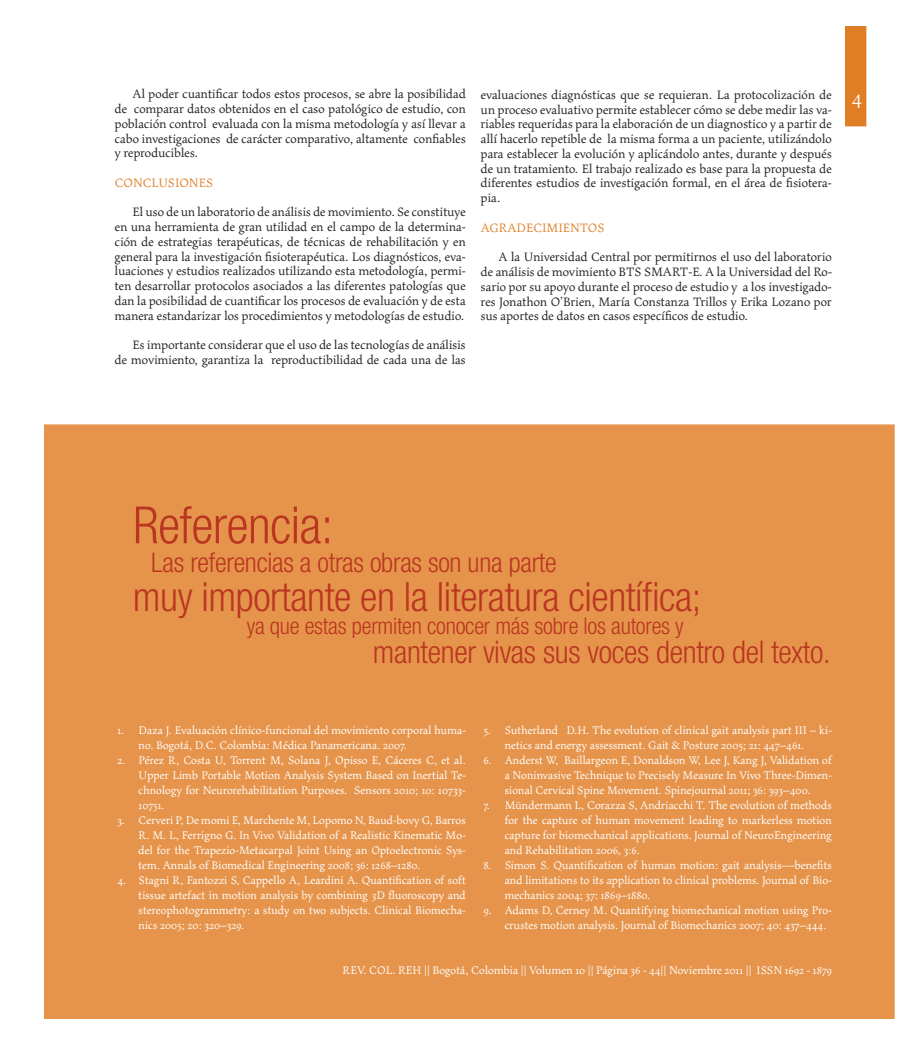
<style>
.page{position:relative;width:921px;height:1045px;background:#fff}
.page>*{position:absolute;margin:0;border:0;box-sizing:border-box;transform-origin:0 0}
.t1{font:300 condensed 51.38px "Helvetica Neue LT Std";letter-spacing:-.01em;color:#ba3621}
.t2{font:300 condensed 40.38px "Helvetica Neue LT Std";letter-spacing:-.01em;color:#ba3621}
.t3{font:300 condensed 31.25px "Helvetica Neue LT Std";letter-spacing:-.01em;color:#ba3621}
.t4{font:300 condensed 27.12px "Helvetica Neue LT Std";letter-spacing:-.01em;color:#ba3621}
.t5{font:300 condensed 23px "Helvetica Neue LT Std";letter-spacing:-.01em;color:#ba3621}
.t6{font:22.5px "Maiola Pro";color:#fff}
.t7{font:13.75px/14.8px "Maiola Pro";color:#231f20;text-align:justify}
.t8{font:13.75px "Maiola Pro";color:#e07e26}
.t9{font:12.5px/15px "Maiola Pro";color:#fff;text-align:justify}
</style>
<div class="page">
<div style="left:45px;top:425px;width:849px;height:593px;background:#e6944b"></div>
<div style="left:845px;top:26px;width:21px;height:100px;background:#e07e26"></div>
<p class="t7" style="left:115px;top:87px;width:352px;text-indent:18px">Al poder cuantificar todos estos procesos, se abre la posibilidad de comparar datos obtenidos en el caso patológico de estudio, con población control evaluada con la misma metodología y así llevar a cabo investigaciones de carácter comparativo, altamente confiables y reproducibles.</p>
<p class="t8" style="left:115px;top:175px;width:100px">CONCLUSIONES</p>
<p class="t7" style="left:115px;top:205px;width:352px;text-indent:18px">El uso de un laboratorio de análisis de movimiento. Se constituye en una herramienta de gran utilidad en el campo de la determina&shy;ción de estrategias terapéuticas, de técnicas de rehabilitación y en general para la investigación fisioterapéutica. Los diagnósticos, eva&shy;luaciones y estudios realizados utilizando esta metodología, permi&shy;ten desarrollar protocolos asociados a las diferentes patologías que dan la posibilidad de cuantificar los procesos de evaluación y de esta manera estandarizar los procedimientos y metodologías de estudio.</p>
<p class="t7" style="left:115px;top:338px;width:352px;text-align:right">Es importante considerar que el uso de las tecnologías de análisis<br>de movimiento, garantiza la reproductibilidad de cada una de las</p>
<p class="t7" style="left:481px;top:88px;width:352px">evaluaciones diagnósticas que se requieran. La protocolización de un proceso evaluativo permite establecer cómo se debe medir las va&shy;riables requeridas para la elaboración de un diagnostico y a partir de allí hacerlo repetible de la misma forma a un paciente, utilizándolo para establecer la evolución y aplicándolo antes, durante y después de un tratamiento. El trabajo realizado es base para la propuesta de diferentes estudios de investigación formal, en el área de fisiotera&shy;pia.</p>
<p class="t8" style="left:481px;top:220px;width:125px">AGRADECIMIENTOS</p>
<p class="t7" style="left:481px;top:250px;width:352px;text-indent:18px">A la Universidad Central por permitirnos el uso del laboratorio de análisis de movimiento BTS SMART-E. A la Universidad del Ro&shy;sario por su apoyo durante el proceso de estudio y a los investigado&shy;res Jonathon O’Brien, María Constanza Trillos y Erika Lozano por sus aportes de datos en casos específicos de estudio.</p>
<h3 class="t6" style="left:851px;top:85px;width:12px">4</h3>
<h1 class="t1" style="left:133px;top:495px;width:202px">Referencia:</h1>
<h3 class="t4" style="left:151px;top:547px;width:407px">Las referencias a otras obras son una parte</h3>
<h2 class="t2" style="left:133px;top:574px;width:570px">muy importante en la literatura científica;</h2>
<h3 class="t5" style="left:247px;top:613px;width:438px">ya que estas permiten conocer más sobre los autores y</h3>
<h3 class="t3" style="left:373px;top:634px;width:459px">mantener vivas sus voces dentro del texto.</h3>
<p class="t9" style="left:139px;top:723px;width:329px;text-indent:-21px">1. Daza J. Evaluación clínico-funcional del movimiento corporal huma&shy;no. Bogotá, D.C. Colombia: Médica Panamericana. 2007.</p>
<p class="t9" style="left:139px;top:753px;width:329px;text-indent:-21px">2. Pérez R, Costa U, Torrent M, Solana J, Opisso E, Cáceres C, et al.<br>Upper Limb Portable Motion Analysis System Based on Inertial Te&shy;chnology for Neurorehabilitation Purposes. Sensors 2010; 10: 10733- 10751.</p>
<p class="t9" style="left:139px;top:813px;width:329px;text-indent:-21px">3. Cerveri P, De momi E, Marchente M, Lopomo N, Baud-bovy G, Barros R. M. L, Ferrigno G. In Vivo Validation of a Realistic Kinematic Mo&shy;del for the Trapezio-Metacarpal Joint Using an Optoelectronic Sys&shy;tem. Annals of Biomedical Engineering 2008; 36: 1268–1280.</p>
<p class="t9" style="left:139px;top:873px;width:329px;text-indent:-21px">4. Stagni R, Fantozzi S, Cappello A, Leardini A. Quantification of soft tissue artefact in motion analysis by combining 3D fluoroscopy and stereophotogrammetry: a study on two subjects. Clinical Biomecha&shy;nics 2005; 20: 320–329.</p>
<p class="t9" style="left:483px;top:723px;width:350px;text-align:center">5. Sutherland D.H. The evolution of clinical gait analysis part III – ki&shy;netics and energy assessment. Gait &amp; Posture 2005; 21: 447–461.</p>
<p class="t9" style="left:504px;top:753px;width:329px;text-indent:-21px">6. Anderst W, Baillargeon E, Donaldson W, Lee J, Kang J, Validation of a Noninvasive Technique to Precisely Measure In Vivo Three-Dimen&shy;sional Cervical Spine Movement. Spinejournal 2011; 36: 393–400.</p>
<p class="t9" style="left:504px;top:798px;width:329px;text-indent:-21px">7. Mündermann L, Corazza S, Andriacchi T. The evolution of methods for the capture of human movement leading to markerless motion capture for biomechanical applications. Journal of NeuroEngineering and Rehabilitation 2006, 3:6.</p>
<p class="t9" style="left:504px;top:858px;width:329px;text-indent:-21px">8. Simon S. Quantification of human motion: gait analysis—benefits and limitations to its application to clinical problems. Journal of Bio&shy;mechanics 2004; 37: 1869–1880.</p>
<p class="t9" style="left:504px;top:903px;width:329px;text-indent:-21px">9. Adams D, Cerney M. Quantifying biomechanical motion using Pro&shy;crustes motion analysis. Journal of Biomechanics 2007; 40: 437–444.</p>
<p class="t9" style="left:343px;top:963px;width:491px">REV. COL. REH || Bogotá, Colombia || Volumen 10 || Página 36 - 44|| Noviembre 2011 || ISSN 1692 - 1879</p>
</div>
